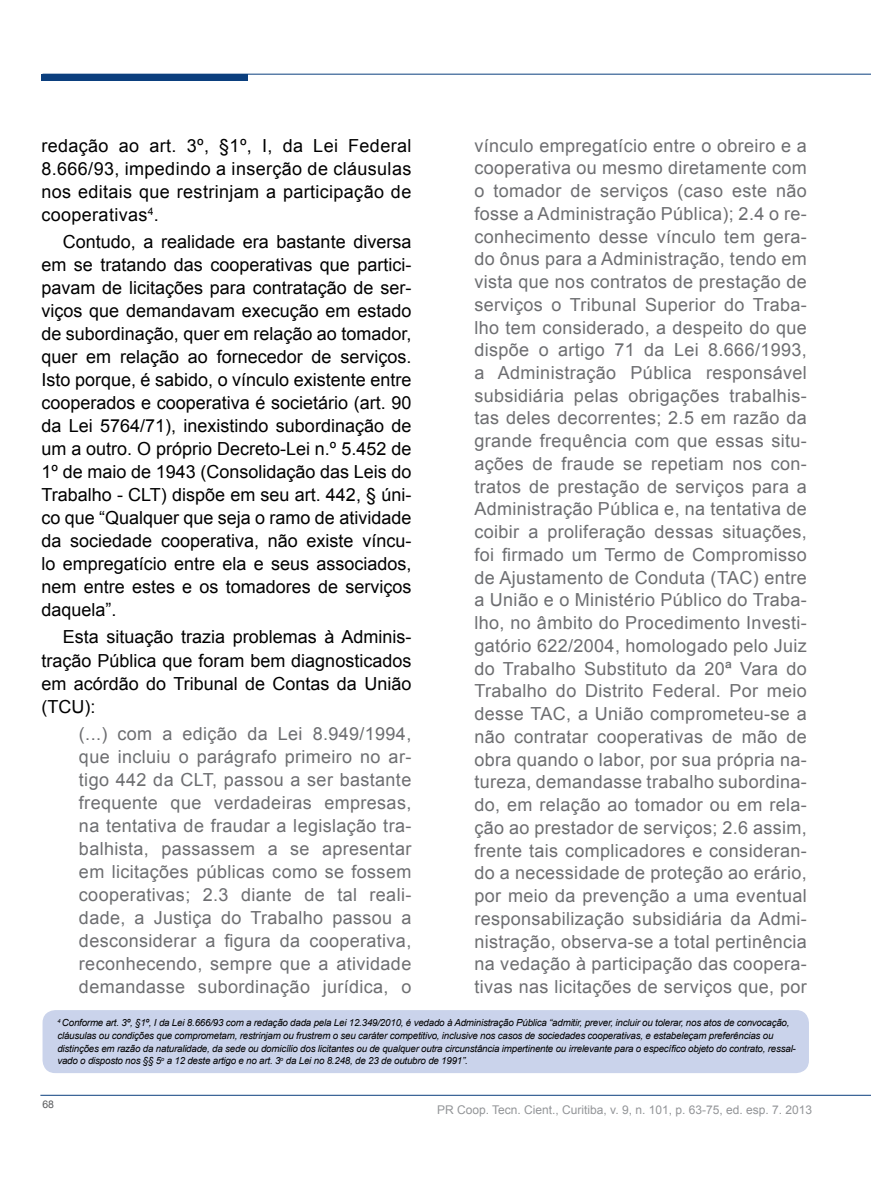
<style>
.page{position:relative;width:893px;height:1191px;background:#fff}
.page>*{position:absolute;margin:0;border:0;box-sizing:border-box;transform-origin:0 0}
.t1{font:18px/22.8px "Arial";letter-spacing:.02em;color:#6d6e71;text-align:justify}
.t2{font:18px/23px "Arial";color:#000;text-align:justify}
.t3{font:12px "Arial";color:#939598}
.t4{font:10.5px "Arial";color:#58595b}
.t5{font:italic 9.75px/12.8px "Arial";letter-spacing:-.02em;color:#000}
</style>
<div class="page">
<hr style="left:40px;top:1095px;width:831px;height:1px;background:#0b3f7e">
<hr style="left:43px;top:74px;width:828px;height:1px;background:#0b3f7e">
<div style="left:42px;top:74px;width:206px;height:7px;background:#0b3f7e"></div>
<div style="left:43px;top:1010px;width:766px;height:63px;background:#cad3eb;border-radius:13px"></div>
<p class="t1" style="left:474px;top:134px;width:334px">vínculo empregatício entre o obreiro e a cooperativa ou mesmo diretamente com o tomador de serviços (caso este não fosse a Administração Pública); 2.4 o re&shy;conhecimento desse vínculo tem gera&shy;do ônus para a Administração, tendo em vista que nos contratos de prestação de serviços o Tribunal Superior do Traba&shy;lho tem considerado, a despeito do que dispõe o artigo 71 da Lei 8.666/1993, a Administração Pública responsável subsidiária pelas obrigações trabalhis&shy;tas deles decorrentes; 2.5 em razão da grande frequência com que essas situ&shy;ações de fraude se repetiam nos con&shy;tratos de prestação de serviços para a Administração Pública e, na tentativa de coibir a proliferação dessas situações, foi firmado um Termo de Compromisso de Ajustamento de Conduta (TAC) entre a União e o Ministério Público do Traba&shy;lho, no âmbito do Procedimento Investi&shy;gatório 622/2004, homologado pelo Juiz do Trabalho Substituto da 20ª Vara do Trabalho do Distrito Federal. Por meio desse TAC, a União comprometeu-se a não contratar cooperativas de mão de obra quando o labor, por sua própria na&shy;tureza, demandasse trabalho subordina&shy;do, em relação ao tomador ou em rela&shy;ção ao prestador de serviços; 2.6 assim, frente tais complicadores e consideran&shy;do a necessidade de proteção ao erário, por meio da prevenção a uma eventual responsabilização subsidiária da Admi&shy;nistração, observa-se a total pertinência na vedação à participação das coopera&shy;tivas nas licitações de serviços que, por</p>
<p class="t5" style="left:57px;top:1016px;width:740px"><sup>4</sup> Conforme art. 3º, §1º, I da Lei 8.666/93 com a redação dada pela Lei 12.349/2010, é vedado à Administração Pública “admitir, prever, incluir ou tolerar, nos atos de convocação, cláusulas ou condições que comprometam, restrinjam ou frustrem o seu caráter competitivo, inclusive nos casos de sociedades cooperativas, e estabeleçam preferências ou distinções em razão da naturalidade, da sede ou domicílio dos licitantes ou de qualquer outra circunstância impertinente ou irrelevante para o específico objeto do contrato, ressal&shy;vado o disposto nos §§ 5<sup>o</sup> a 12 deste artigo e no art. 3<sup>o</sup> da Lei no 8.248, de 23 de outubro de 1991”.</p>
<p class="t2" style="left:41px;top:134px;width:371px">redação ao art. 3º, §1º, I, da Lei Federal 8.666/93, impedindo a inserção de cláusulas nos editais que restrinjam a participação de cooperativas<sup>4</sup>.</p>
<p class="t2" style="left:41px;top:230px;width:371px;text-indent:21px">Contudo, a realidade era bastante diversa em se tratando das cooperativas que partici&shy;pavam de licitações para contratação de ser&shy;viços que demandavam execução em estado de subordinação, quer em relação ao tomador, quer em relação ao fornecedor de serviços.<br>Isto porque, é sabido, o vínculo existente entre cooperados e cooperativa é societário (art. 90 da Lei 5764/71), inexistindo subordinação de um a outro. O próprio Decreto-Lei n.º 5.452 de 1º de maio de 1943 (Consolidação das Leis do Trabalho - CLT) dispõe em seu art. 442, § úni&shy;co que “Qualquer que seja o ramo de atividade da sociedade cooperativa, não existe víncu&shy;lo empregatício entre ela e seus associados, nem entre estes e os tomadores de serviços daquela”.</p>
<p class="t2" style="left:41px;top:626px;width:371px;text-indent:21px">Esta situação trazia problemas à Adminis&shy;tração Pública que foram bem diagnosticados em acórdão do Tribunal de Contas da União (TCU):</p>
<p class="t1" style="left:79px;top:722px;width:334px">(...) com a edição da Lei 8.949/1994, que incluiu o parágrafo primeiro no ar&shy;tigo 442 da CLT, passou a ser bastante frequente que verdadeiras empresas, na tentativa de fraudar a legislação tra&shy;balhista, passassem a se apresentar em licitações públicas como se fossem cooperativas; 2.3 diante de tal reali&shy;dade, a Justiça do Trabalho passou a desconsiderar a figura da cooperativa, reconhecendo, sempre que a atividade demandasse subordinação jurídica, o</p>
<p class="t4" style="left:42px;top:1097px;width:13px">68</p>
<p class="t3" style="left:437px;top:1101px;width:377px">PR Coop. Tecn. Cient., Curitiba, v. 9, n. 101, p. 63-75, ed. esp. 7. 2013</p>
</div>
